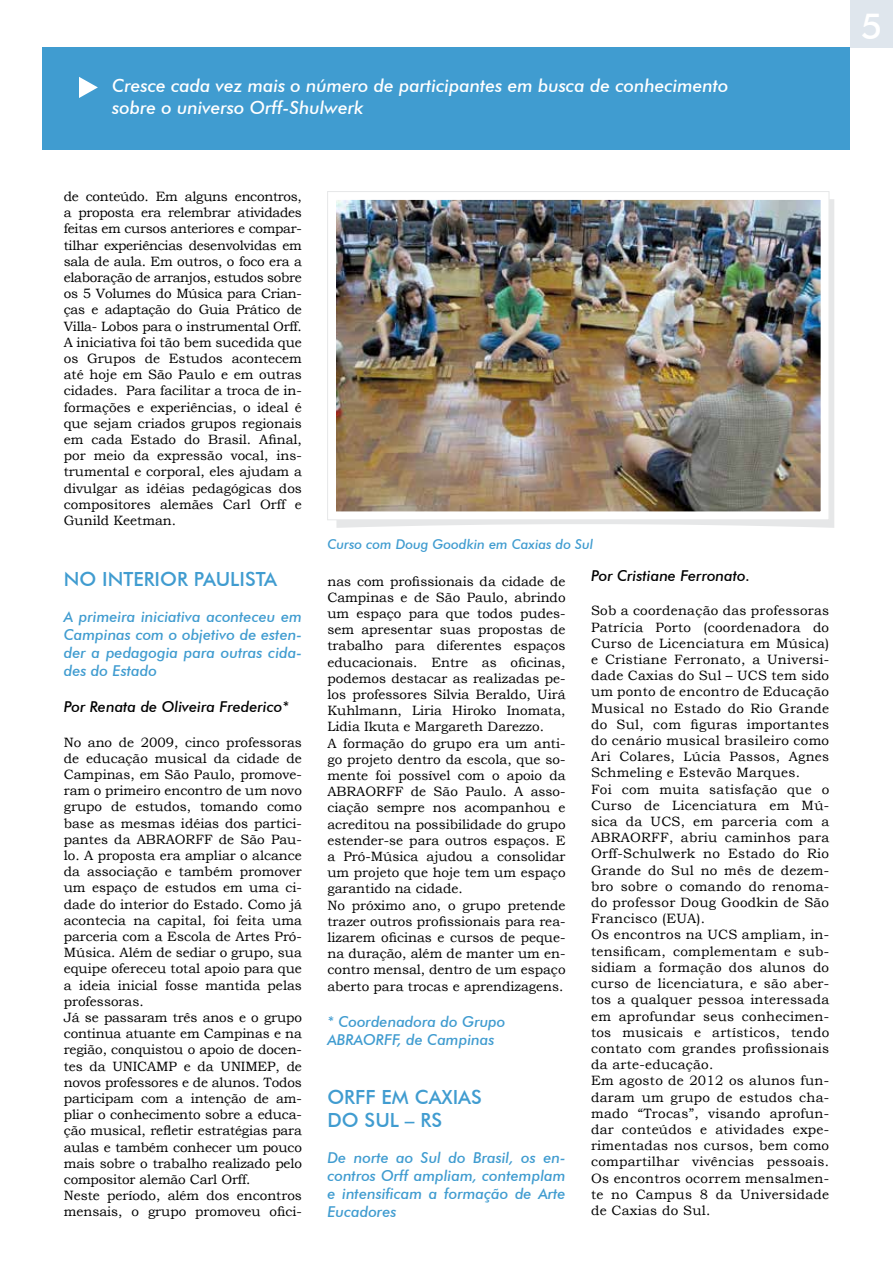
<style>
.page{position:relative;width:893px;height:1263px;background:#fff}
.page>*{position:absolute;margin:0;border:0;box-sizing:border-box;transform-origin:0 0}
.t1{font:500 36px "Futura BT";color:#fff}
.t2{font:500 19.5px/23.4px "Futura BT";color:#409cd0}
.t3{font:italic 500 18px/21.6px "Futura BT";color:#fff}
.t4{font:italic 500 15px/18px "Futura BT";color:#409cd0;text-align:justify}
.t5{font:italic 500 15px "Futura BT";color:#000}
.t6{font:13.5px/16.2px "Bookman Old Style";color:#000}
.t7{font:13.5px/16.2px "Bookman Old Style";letter-spacing:.02em;color:#000}
.t8{font:italic 500 13.5px "Futura BT";color:#409cd0}
</style>
<div class="page">
<svg style="left:336px;top:199px;width:498px;height:329px;fill:#e6e7e8"></svg>
<div style="left:43px;top:47px;width:807px;height:102px;background:#409cd0"></div>
<div style="left:850px;top:0;width:43px;height:47px;background:#dfe6ed"></div>
<img style="left:337px;top:201px;width:482px;height:309px">
<div style="left:327px;top:191px;width:502px;height:329px;border:9px solid #fff"></div>
<svg style="left:79px;top:77px;width:19px;height:21px"></svg>
<div style="left:327px;top:191px;width:502px;height:329px;border:1px solid #e6e7e8"></div>
<h3 class="t3" style="left:112px;top:75px;width:618px">Cresce cada vez mais o número de participantes em busca de conhecimento sobre o universo Orff-Shulwerk</h3>
<p class="t6" style="left:64px;top:188px;width:240px;text-align:justify">de conteúdo. Em alguns encontros, a proposta era relembrar atividades feitas em cursos anteriores e compar&shy;tilhar experiências desenvolvidas em sala de aula. Em outros, o foco era a elaboração de arranjos, estudos sobre os 5 Volumes do Música para Crian&shy;ças e adaptação do Guia Prático de Villa- Lobos para o instrumental Orff.<br>A iniciativa foi tão bem sucedida que os Grupos de Estudos acontecem até hoje em São Paulo e em outras cidades. Para facilitar a troca de in&shy;formações e experiências, o ideal é que sejam criados grupos regionais em cada Estado do Brasil. Afinal, por meio da expressão vocal, ins&shy;trumental e corporal, eles ajudam a divulgar as idéias pedagógicas dos compositores alemães Carl Orff e Gunild Keetman.</p>
<h2 class="t2" style="left:64px;top:567px;width:215px">NO INTERIOR PAULISTA</h2>
<p class="t4" style="left:64px;top:608px;width:240px">A primeira iniciativa aconteceu em Campinas com o objetivo de esten&shy;der a pedagogia para outras cida&shy;des do Estado</p>
<p class="t5" style="left:64px;top:698px;width:227px">Por Renata de Oliveira Frederico*</p>
<p class="t6" style="left:64px;top:734px;width:240px">No ano de 2009, cinco professoras de educação musical da cidade de<br>Campinas, em São Paulo, promove&shy;ram o primeiro encontro de um novo grupo de estudos, tomando como base as mesmas idéias dos partici&shy;pantes da ABRAORFF de São Pau&shy;lo. A proposta era ampliar o alcance da associação e também promover um espaço de estudos em uma ci&shy;dade do interior do Estado. Como já acontecia na capital, foi feita uma parceria com a Escola de Artes Pró-<br>Música. Além de sediar o grupo, sua equipe ofereceu total apoio para que a ideia inicial fosse mantida pelas professoras.<br>Já se passaram três anos e o grupo continua atuante em Campinas e na região, conquistou o apoio de docen&shy;tes da UNICAMP e da UNIMEP, de novos professores e de alunos. Todos participam com a intenção de am&shy;pliar o conhecimento sobre a educa&shy;ção musical, refletir estratégias para aulas e também conhecer um pouco mais sobre o trabalho realizado pelo compositor alemão Carl Orff.<br>Neste período, além dos encontros mensais, o grupo promoveu ofici-</p>
<p class="t8" style="left:327px;top:536px;width:267px">Curso com Doug Goodkin em Caxias do Sul</p>
<p class="t6" style="left:327px;top:573px;width:240px">nas com profissionais da cidade de Campinas e de São Paulo, abrindo um espaço para que todos pudes&shy;sem apresentar suas propostas de trabalho para diferentes espaços educacionais. Entre as oficinas, podemos destacar as realizadas pe&shy;los professores Silvia Beraldo, Uirá Kuhlmann, Liria Hiroko Inomata, Lidia Ikuta e Margareth Darezzo.<br>A formação do grupo era um anti&shy;go projeto dentro da escola, que so&shy;mente foi possível com o apoio da ABRAORFF de São Paulo. A asso&shy;ciação sempre nos acompanhou e acreditou na possibilidade do grupo estender-se para outros espaços. E a Pró-Música ajudou a consolidar um projeto que hoje tem um espaço garantido na cidade.<br>No próximo ano, o grupo pretende trazer outros profissionais para rea&shy;lizarem oficinas e cursos de peque&shy;na duração, além de manter um en&shy;contro mensal, dentro de um espaço aberto para trocas e aprendizagens.</p>
<p class="t4" style="left:327px;top:1012px;width:180px">* Coordenadora do Grupo<br>ABRAORFF, de Campinas</p>
<h2 class="t2" style="left:327px;top:1085px;width:156px">ORFF EM CAxIAS<br>DO SUL – RS</h2>
<p class="t4" style="left:327px;top:1149px;width:240px">De norte ao Sul do Brasil, os en&shy;contros Orff ampliam, contemplam e intensificam a formação de Arte Eucadores</p>
<p class="t5" style="left:591px;top:567px;width:161px">Por Cristiane Ferronato.</p>
<p class="t7" style="left:591px;top:602px;width:240px">Sob a coordenação das professoras<br>Patrícia Porto (coordenadora do<br>Curso de Licenciatura em Música) e Cristiane Ferronato, a Universi&shy;dade Caxias do Sul – UCS tem sido um ponto de encontro de Educação<br>Musical no Estado do Rio Grande do Sul, com figuras importantes do cenário musical brasileiro como<br>Ari Colares, Lúcia Passos, Agnes<br>Schmeling e Estevão Marques.<br>Foi com muita satisfação que o<br>Curso de Licenciatura em Mú&shy;sica da UCS, em parceria com a<br>ABRAORFF, abriu caminhos para<br>Orff-Schulwerk no Estado do Rio<br>Grande do Sul no mês de dezem&shy;bro sobre o comando do renoma&shy;do professor Doug Goodkin de São<br>Francisco (EUA).<br>Os encontros na UCS ampliam, in&shy;tensificam, complementam e sub&shy;sidiam a formação dos alunos do curso de licenciatura, e são aber&shy;tos a qualquer pessoa interessada em aprofundar seus conhecimen&shy;tos musicais e artísticos, tendo contato com grandes profissionais da arte-educação.<br>Em agosto de 2012 os alunos fun&shy;daram um grupo de estudos cha&shy;mado “Trocas”, visando aprofun&shy;dar conteúdos e atividades expe&shy;rimentadas nos cursos, bem como compartilhar vivências pessoais.<br>Os encontros ocorrem mensalmen&shy;te no Campus 8 da Universidade de Caxias do Sul.</p>
<h1 class="t1" style="left:861px;top:4px;width:23px">5</h1>
</div>
